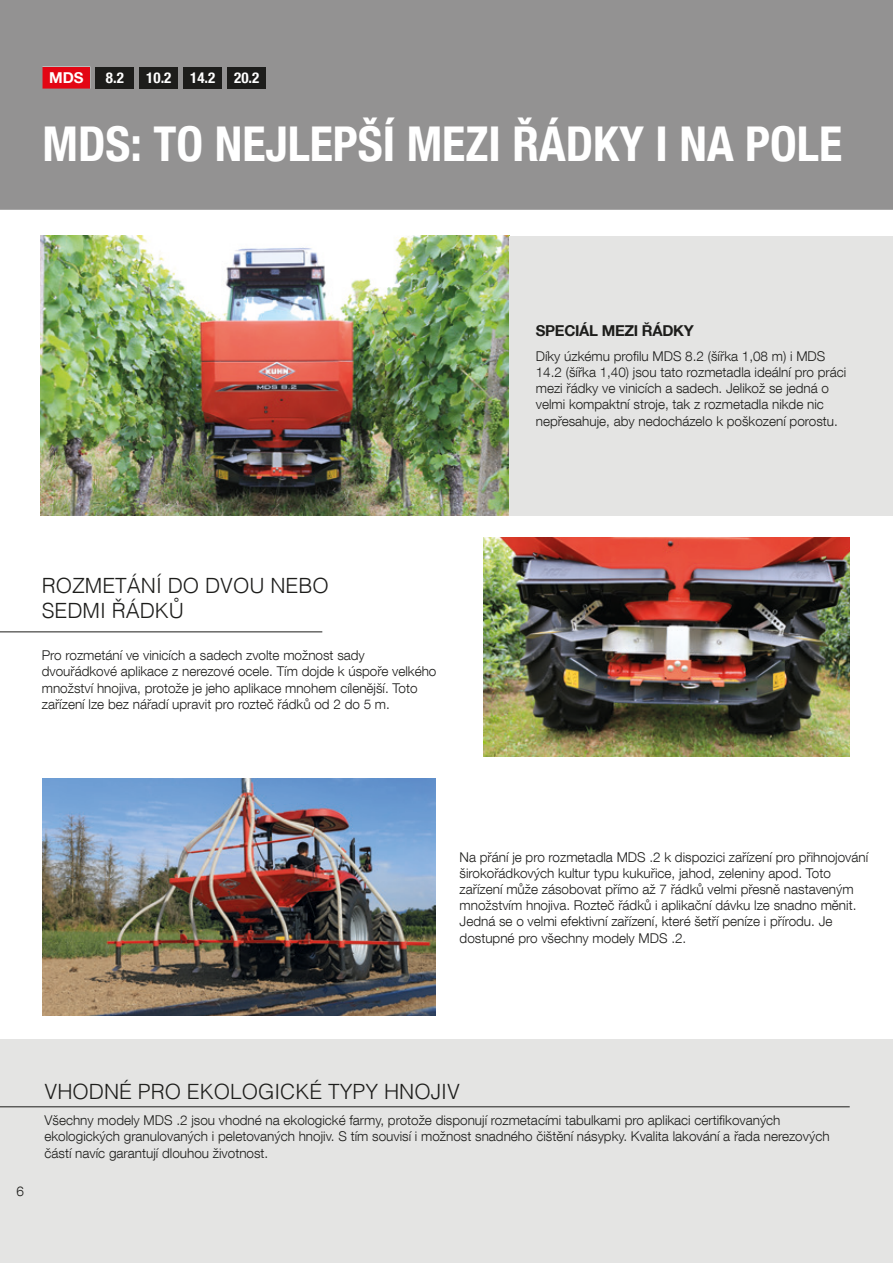
<style>
.page{position:relative;width:893px;height:1263px;background:#fff}
.page>*{position:absolute;margin:0;border:0;box-sizing:border-box;transform-origin:0 0}
.t1{font:700 condensed 48px "Helvetica Neue LT Com";color:#fff}
.t2{font:300 21px/25.2px "Helvetica";color:#1d1d1b}
.t3{font:300 21px "Helvetica LT Std";color:#1d1d1b}
.t4{font:700 15px "Helvetica Neue LT Com";letter-spacing:-.02em;color:#1d1d1b}
.t5{font:700 condensed 15px "Helvetica Neue LT Com";color:#fff}
.t6{font:700 15px "Helvetica Neue LT Com";color:#fff}
.t7{font:300 13.5px/16.2px "Helvetica Neue LT Com";color:#1d1d1b}
</style>
<div class="page">
<img style="left:40px;top:236px;width:470px;height:279px">
<img style="left:483px;top:538px;width:367px;height:218px">
<img style="left:43px;top:779px;width:393px;height:237px">
<div style="left:510px;top:236px;width:383px;height:279px;background:#e4e4e3"></div>
<div style="left:0;top:1039px;width:893px;height:224px;background:#e4e4e3"></div>
<div style="left:0;top:0;width:893px;height:210px;background:#939292"></div>
<hr style="left:0;top:631px;width:322px;height:1px;background:#1d1d1b">
<hr style="left:0;top:1106px;width:850px;height:1px;background:#1d1d1b">
<div style="left:96px;top:67px;width:38px;height:22px;background:#1d1d1b"></div>
<div style="left:140px;top:67px;width:38px;height:22px;background:#1d1d1b"></div>
<div style="left:184px;top:67px;width:38px;height:22px;background:#1d1d1b"></div>
<div style="left:228px;top:67px;width:38px;height:22px;background:#1d1d1b"></div>
<p class="t6" style="left:49px;top:68px;width:36px">MDS</p>
<p class="t5" style="left:106px;top:69px;width:19px">8.2</p>
<p class="t5" style="left:146px;top:69px;width:27px">10.2</p>
<p class="t5" style="left:190px;top:69px;width:27px">14.2</p>
<p class="t5" style="left:234px;top:69px;width:27px">20.2</p>
<h1 class="t1" style="left:43px;top:115px;width:801px">MDS: TO NEJLEPŠÍ MEZI ŘÁDKY I NA POLE</h1>
<p class="t4" style="left:536px;top:321px;width:159px">SPECIÁL MEZI ŘÁDKY</p>
<p class="t7" style="left:536px;top:348px;width:312px">Díky úzkému profilu MDS 8.2 (šířka 1,08 m) i MDS 14.2 (šířka 1,40) jsou tato rozmetadla ideální pro práci mezi řádky ve vinicích a sadech. Jelikož se jedná o velmi kompaktní stroje, tak z rozmetadla nikde nic nepřesahuje, aby nedocházelo k poškození porostu.</p>
<h2 class="t2" style="left:42px;top:572px;width:289px">ROZMETÁNÍ DO DVOU NEBO<br>SEDMI ŘÁDKŮ</h2>
<p class="t7" style="left:42px;top:647px;width:396px">Pro rozmetání ve vinicích a sadech zvolte možnost sady dvouřádkové aplikace z nerezové ocele. Tím dojde k úspoře velkého množství hnojiva, protože je jeho aplikace mnohem cílenější. Toto zařízení lze bez nářadí upravit pro rozteč řádků od 2 do 5 m.</p>
<p class="t7" style="left:460px;top:848px;width:410px">Na přání je pro rozmetadla MDS .2 k dispozici zařízení pro přihnojování širokořádkových kultur typu kukuřice, jahod, zeleniny apod. Toto zařízení může zásobovat přímo až 7 řádků velmi přesně nastaveným množstvím hnojiva. Rozteč řádků i aplikační dávku lze snadno měnit.<br>Jedná se o velmi efektivní zařízení, které šetří peníze i přírodu. Je dostupné pro všechny modely MDS .2.</p>
<p class="t7" style="left:17px;top:1183px;width:9px">6</p>
<h2 class="t3" style="left:45px;top:1078px;width:417px">VHODNÉ PRO EKOLOGICKÉ TYPY HNOJIV</h2>
<p class="t7" style="left:45px;top:1112px;width:786px">Všechny modely MDS .2 jsou vhodné na ekologické farmy, protože disponují rozmetacími tabulkami pro aplikaci certifikovaných ekologických granulovaných i peletovaných hnojiv. S tím souvisí i možnost snadného čištění násypky. Kvalita lakování a řada nerezových částí navíc garantují dlouhou životnost.</p>
</div>
